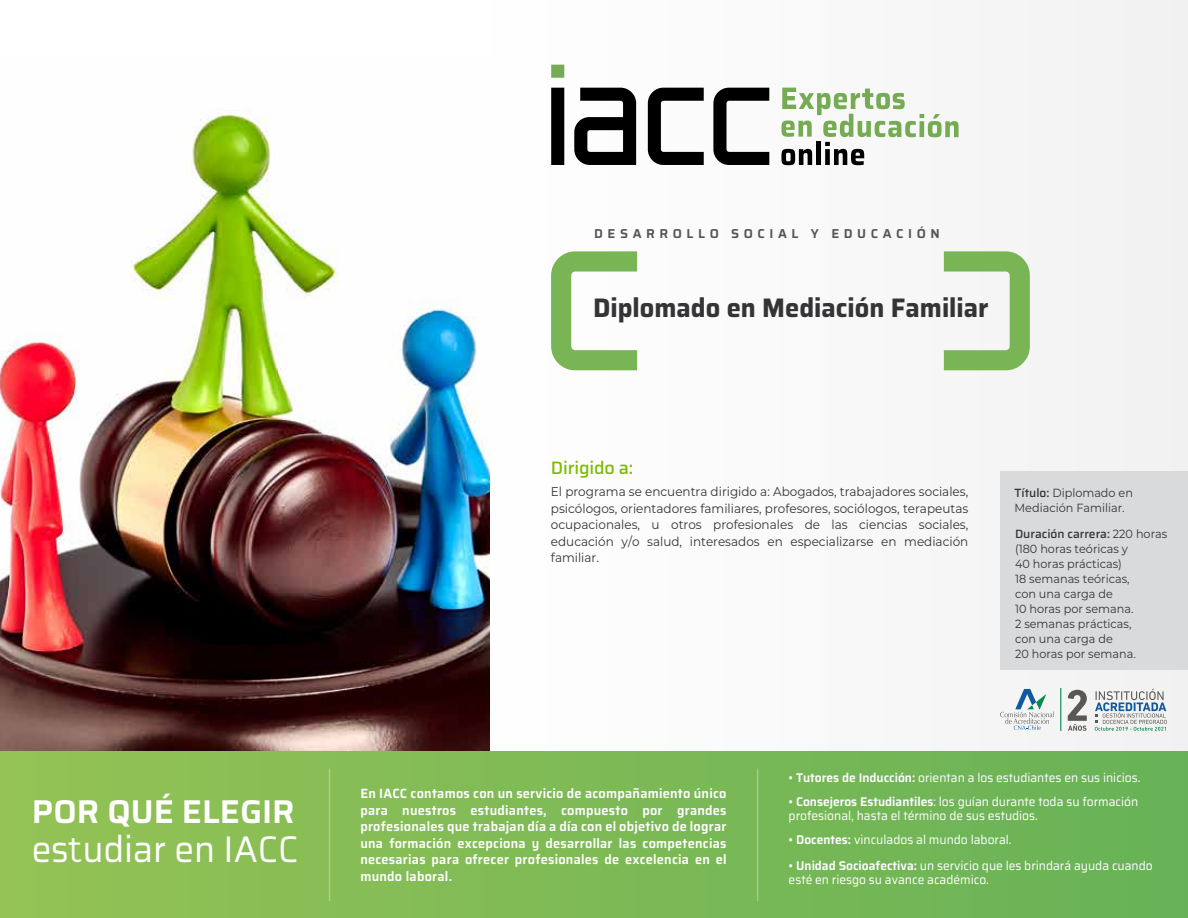
<style>
.page{position:relative;width:1188px;height:918px;background:#fff}
.page>*{position:absolute;margin:0;border:0;box-sizing:border-box;transform-origin:0 0}
.t1{font:37.05px "Saira";color:#fff;scale:.95 1}
.t2{font:600 33px "Saira";color:#fff}
.t3{font:700 26.85px "Saira";color:#343336;scale:.95 1}
.t4{font:500 18px "Saira";letter-spacing:-.01em;color:#80bc00}
.t5{font:600 13.35px/16.5px "Saira";letter-spacing:.02em;color:#fff;text-align:justify;scale:.95 1}
.t6{font:600 12.9px "Saira";letter-spacing:.355em;color:#545554}
.t7{font:12.6px/14.2px "Saira";color:#fff;scale:.95 1}
.t8{font:12.6px/16.5px "Montserrat";color:#343336;text-align:justify;scale:.95 1}
.t9{font:500 12px "Saira";color:#343336}
.t10{font:11.85px/15px "Montserrat";color:#343336;scale:.95 1}
.s1{font-family:"Montserrat"}
.s2{font-family:"Saira";font-weight:500;font-size:12px}
.s3{font-family:"Montserrat";font-weight:400;font-size:11.85px}
.s4{font-weight:600}
</style>
<div class="page">
<div style="left:430px;top:0;width:758px;height:918px;background:#f9f9f9"></div>
<div style="left:0;top:0;width:489px;height:753px;background:#fff"></div>
<img style="left:0;top:109px;width:489px;height:643px">
<div style="left:551px;top:65px;width:13px;height:13px;background:#75ac53"></div>
<div style="left:551px;top:88px;width:13px;height:77px;background:#000"></div>
<svg style="left:648px;top:88px;width:56px;height:77px"></svg>
<svg style="left:713px;top:88px;width:56px;height:77px"></svg>
<svg style="left:574px;top:88px;width:62px;height:77px"></svg>
<svg style="left:781px;top:88px;width:178px;height:77px"></svg>
<svg style="left:1000px;top:689px;width:54px;height:41px"></svg>
<hr style="left:1060px;top:688px;width:1px;height:43px;background:#058b50">
<svg style="left:1068px;top:690px;width:19px;height:41px"></svg>
<svg style="left:1095px;top:689px;width:72px;height:42px"></svg>
<div style="left:1000px;top:471px;width:188px;height:198px;background:#d9dadb"></div>
<svg style="left:551px;top:251px;width:86px;height:119px"></svg>
<svg style="left:944px;top:251px;width:86px;height:119px"></svg>
<div style="left:0;top:752px;width:1188px;height:166px;background:linear-gradient(to right,#94c255,#67b257)"></div>
<hr style="left:329px;top:769px;width:1px;height:132px;background:#fff">
<hr style="left:757px;top:769px;width:1px;height:132px;background:#fff">
<h2 class="t2" style="left:32px;top:786px;width:264px">POR QUÉ ELEGIR</h2>
<h1 class="t1" style="left:32px;top:822px;width:282px">es<span class="s1">t</span>udiar en IACC</h1>
<p class="t6" style="left:594px;top:224px;width:347px">DESARROLLO SOCIAL Y EDUCACIÓN</p>
<h3 class="t3" style="left:593px;top:287px;width:418px">Diplomado en Mediación Familiar</h3>
<h3 class="t4" style="left:551px;top:454px;width:84px">Dirigido a:</h3>
<p class="t8" style="left:551px;top:483px;width:441px">El programa se encuentra dirigido a: Abogados, trabajadores sociales, psicólogos, orientadores familiares, profesores, sociólogos, terapeutas ocupacionales, u otros profesionales de las ciencias sociales, educación y/o salud, interesados en especializarse en mediación familiar.</p>
<p class="t10" style="left:1015px;top:485px;width:126px"><span class="s2">Título:</span> Diplomado en<br>Mediación Familiar.</p>
<p class="t9" style="left:1015px;top:524px;width:154px">Duración carrera: <span class="s3">220 horas</span></p>
<p class="t10" style="left:1015px;top:540px;width:129px">(180 horas teóricas y<br>40 horas prácticas)<br>18 semanas teóricas, con una carga de<br>10 horas por semana.<br>2 semanas prácticas, con una carga de<br>20 horas por semana.</p>
<p class="t5" style="left:360px;top:785px;width:387px">En IACC contamos con un servicio de acompañamiento único para nuestros estudiantes, compuesto por grandes profesionales que trabajan día a día con el objetivo de lograr una formación excepciona y desarrollar las competencias necesarias para ofrecer profesionales de excelencia en el mundo laboral.</p>
<p class="t7" style="left:789px;top:770px;width:372px"><span class="s4">• Tutores de Inducción:</span> orientan a los estudiantes en sus inicios.</p>
<p class="t7" style="left:789px;top:794px;width:370px"><span class="s4">• Consejeros Estudiantiles</span>: los guían durante toda su formación profesional, hasta el término de sus estudios.</p>
<p class="t7" style="left:789px;top:832px;width:236px"><span class="s4">• Docentes:</span> vinculados al mundo laboral.</p>
<p class="t7" style="left:789px;top:858px;width:385px"><span class="s4">• Unidad Socioafectiva:</span> un servicio que les brindará ayuda cuando esté en riesgo su avance académico.</p>
</div>
